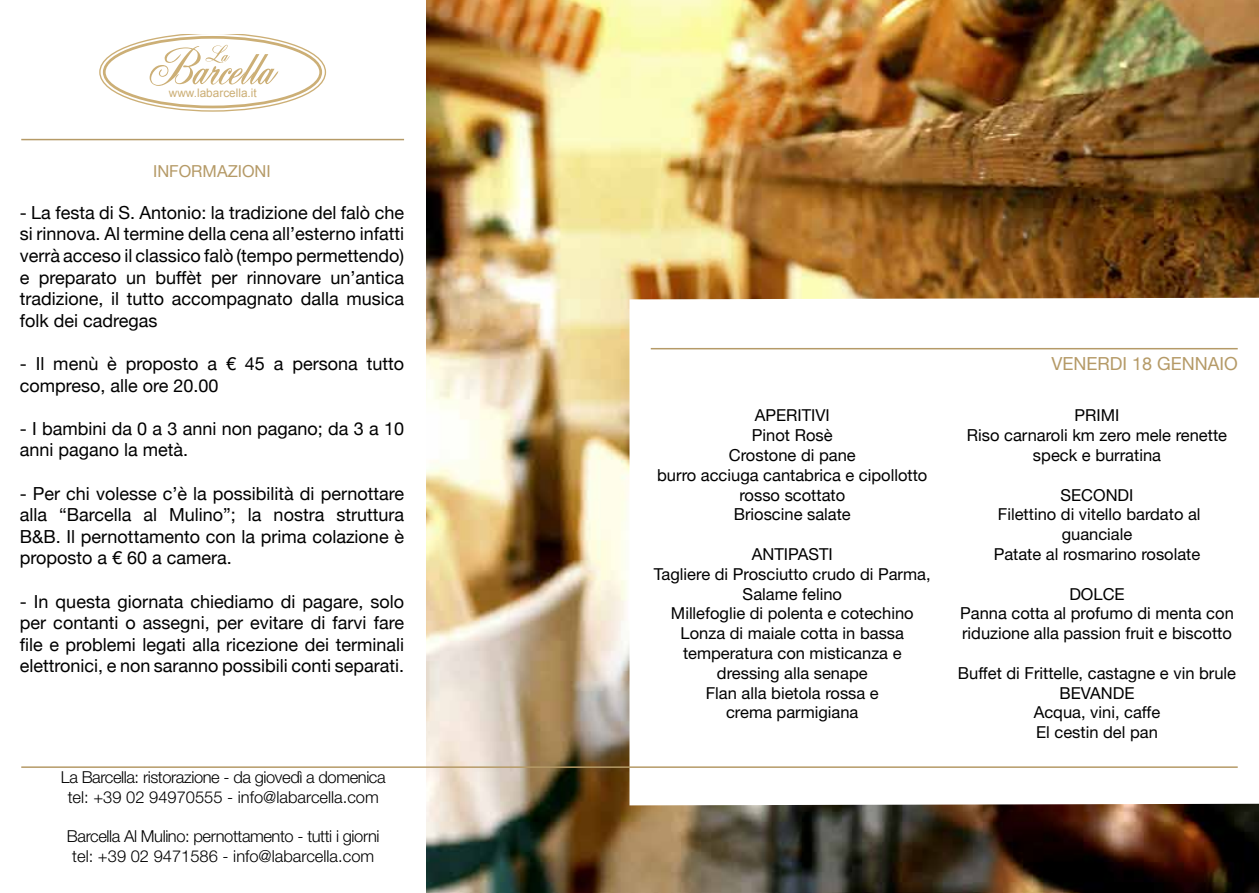
<style>
.page{position:relative;width:1259px;height:893px;background:#fff}
.page>*{position:absolute;margin:0;border:0;box-sizing:border-box;transform-origin:0 0}
.t1{font:18px/21.6px "Helvetica Neue";color:#000;text-align:justify}
.t2{font:18px "Helvetica Neue";color:#b59a67}
.t3{font:16.5px/19.8px "Helvetica Neue LT Std";color:#000;text-align:center}
.t4{font:16.5px/19.8px "Helvetica Neue";color:#000;text-align:center}
.t5{font:300 16.5px/19.8px "Helvetica Neue LT Std";letter-spacing:-.025em;color:#000;text-align:center}
.t6{font:16.5px "Helvetica Neue";color:#b59a67}
.t7{font:11.85px "Arial";color:#ccaf76}
</style>
<div class="page">
<img style="left:426px;top:0;width:833px;height:893px">
<svg style="left:99px;top:34px;width:227px;height:78px"></svg>
<div style="left:103px;top:36px;width:219px;height:72px;border:3px solid #ccaf76;border-radius:50%"></div>
<hr style="left:21px;top:139px;width:383px;height:1px;background:#b59a67">
<svg style="left:629px;top:298px;width:630px;height:507px"></svg>
<hr style="left:651px;top:348px;width:586px;height:1px;background:#b59a67">
<hr style="left:21px;top:766px;width:1216px;height:2px;background:#b59a67">
<p class="t7" style="left:169px;top:85px;width:89px">www.labarcella.it</p>
<p class="t6" style="left:153px;top:162px;width:119px">INFORMAZIONI</p>
<p class="t1" style="left:20px;top:201px;width:386px">- La festa di S. Antonio: la tradizione del falò che si rinnova. Al termine della cena all’esterno infatti verrà acceso il classico falò (tempo permettendo) e preparato un buffèt per rinnovare un’antica tradizione, il tutto accompagnato dalla musica folk dei cadregas</p>
<p class="t1" style="left:20px;top:352px;width:386px">- Il menù è proposto a € 45 a persona tutto compreso, alle ore 20.00</p>
<p class="t1" style="left:20px;top:417px;width:386px">- I bambini da 0 a 3 anni non pagano; da 3 a 10 anni pagano la metà.</p>
<p class="t1" style="left:20px;top:482px;width:386px">- Per chi volesse c’è la possibilità di pernottare alla “Barcella al Mulino”; la nostra struttura B&amp;B. Il pernottamento con la prima colazione è proposto a € 60 a camera.</p>
<p class="t1" style="left:20px;top:590px;width:386px">- In questa giornata chiediamo di pagare, solo per contanti o assegni, per evitare di farvi fare file e problemi legati alla ricezione dei terminali elettronici, e non saranno possibili conti separati.</p>
<p class="t5" style="left:61px;top:767px;width:326px">La Barcella: ristorazione - da giovedì a domenica tel: +39 02 94970555 - info@labarcella.com</p>
<p class="t5" style="left:67px;top:826px;width:314px">Barcella Al Mulino: pernottamento - tutti i giorni tel: +39 02 9471586 - info@labarcella.com</p>
<p class="t3" style="left:754px;top:405px;width:77px">APERITIVI</p>
<p class="t4" style="left:657px;top:425px;width:272px">Pinot Rosè<br>Crostone di pane<br>burro acciuga cantabrica e cipollotto rosso scottato<br>Brioscine salate</p>
<p class="t3" style="left:654px;top:544px;width:278px">ANTIPASTI<br>Tagliere di Prosciutto crudo di Parma,<br>Salame felino<br>Millefoglie di polenta e cotechino<br>Lonza di maiale cotta in bassa temperatura con misticanza e dressing alla senape<br>Flan alla bietola rossa e<br>crema parmigiana</p>
<p class="t2" style="left:1051px;top:353px;width:188px">VENERDI 18 GENNAIO</p>
<p class="t3" style="left:1074px;top:405px;width:46px">PRIMI</p>
<p class="t4" style="left:967px;top:425px;width:262px">Riso carnaroli km zero mele renette speck e burratina</p>
<p class="t3" style="left:993px;top:485px;width:208px">SECONDI<br>Filettino di vitello bardato al guanciale<br>Patate al rosmarino rosolate</p>
<p class="t3" style="left:1069px;top:584px;width:57px">DOLCE</p>
<p class="t4" style="left:960px;top:603px;width:275px;text-align:left">Panna cotta al profumo di menta con riduzione alla passion fruit e biscotto</p>
<p class="t4" style="left:958px;top:663px;width:280px">Buffet di Frittelle, castagne e vin brule</p>
<p class="t3" style="left:1033px;top:683px;width:128px">BEVANDE<br>Acqua, vini, caffe<br>El cestin del pan</p>
</div>
